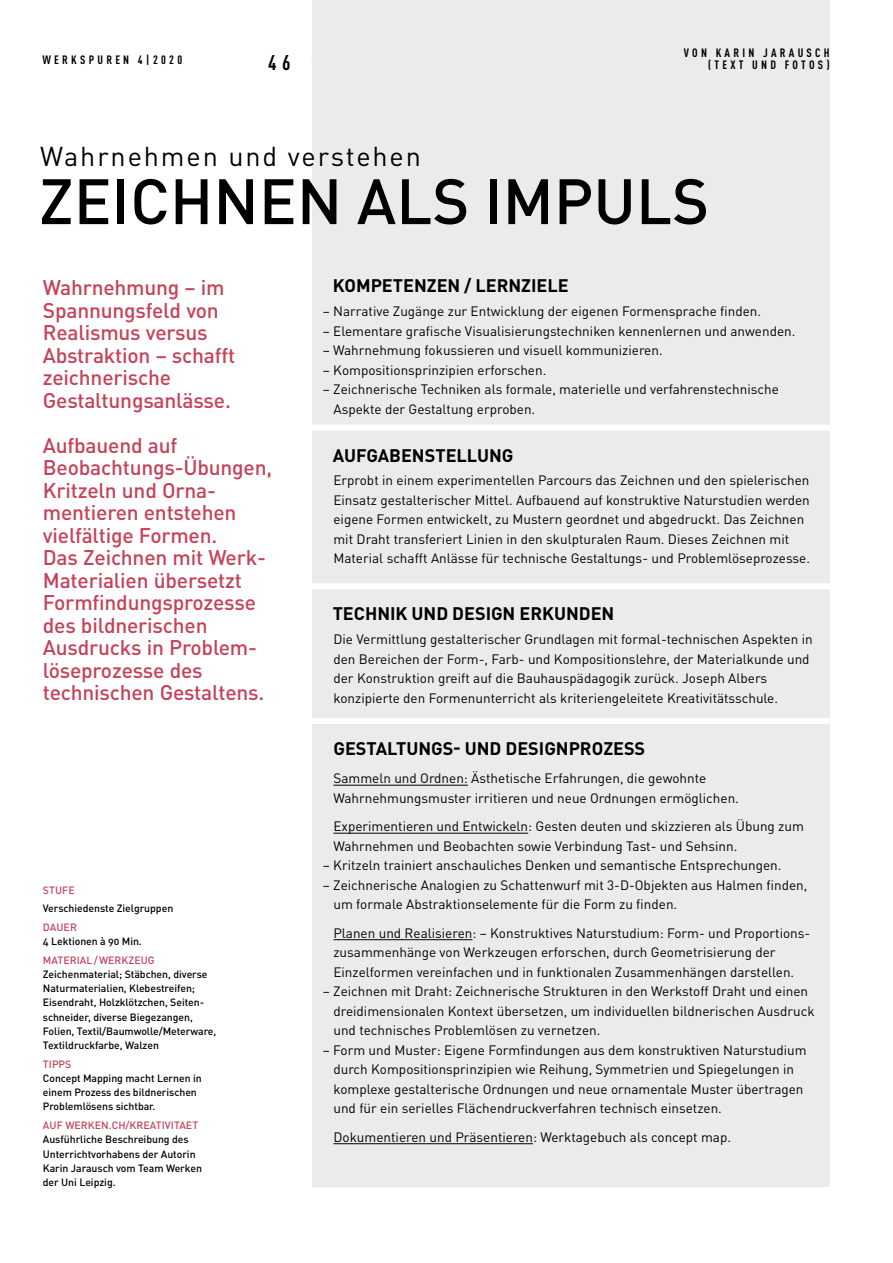
<style>
.page{position:relative;width:893px;height:1263px;background:#fff}
.page>*{position:absolute;margin:0;border:0;box-sizing:border-box;transform-origin:0 0}
.t1{font:500 63px "DIN Pro";color:#000}
.t2{font:27px "DIN Pro";letter-spacing:.07em;color:#000}
.t3{font:500 21px/22.5px "DIN Pro";letter-spacing:-.01em;color:#c54359}
.t4{font:700 18px "DIN Pro";color:#000}
.t5{font:13.5px/19.5px "DIN Pro";color:#000}
.t6{font:700 12px/12px "DIN Cond";letter-spacing:.27em;color:#000;text-align:right}
.t7{font:500 10.5px/14.2px "DIN Pro";letter-spacing:-.005em;color:#000}
.t8{font:500 10.5px "DIN Pro";letter-spacing:.005em;color:#c54359}
</style>
<div class="page">
<div style="left:312px;top:0;width:517px;height:313px;background:#ebebeb"></div>
<div style="left:312px;top:279px;width:517px;height:908px;background:#ebebeb"></div>
<div style="left:308px;top:425px;width:530px;height:6px;background:#fff"></div>
<div style="left:308px;top:583px;width:530px;height:6px;background:#fff"></div>
<div style="left:308px;top:718px;width:530px;height:6px;background:#fff"></div>
<hr style="left:333px;top:785px;width:135px;height:1px;background:#000">
<hr style="left:333px;top:833px;width:195px;height:1px;background:#000">
<hr style="left:333px;top:939px;width:139px;height:1px;background:#000">
<hr style="left:333px;top:1143px;width:200px;height:1px;background:#000">
<p class="t6" style="left:43px;top:53px;width:141px">WERKSPUREN 4|2020</p>
<p class="t6" style="left:684px;top:46px;width:147px">VON KARIN JARAUSCH (TEXT UND FOTOS)</p>
<h2 class="t2" style="left:40px;top:138px;width:382px">Wahrnehmen und verstehen</h2>
<h1 class="t1" style="left:39px;top:159px;width:672px">ZEICHNEN ALS IMPULS</h1>
<h3 class="t3" style="left:43px;top:275px;width:194px">Wahrnehmung – im<br>Spannungsfeld von<br>Realismus versus<br>Abstraktion – schafft zeichnerische<br>Gestaltungsanlässe.</h3>
<p class="t3" style="left:43px;top:433px;width:231px">Aufbauend auf<br>Beobachtungs-Übungen,<br>Kritzeln und Orna&shy;mentieren entstehen vielfältige Formen.<br>Das Zeichnen mit Werk-<br>Materialien übersetzt<br>Formfindungsprozesse des bildnerischen<br>Ausdrucks in Problem&shy;löseprozesse des technischen Gestaltens.</p>
<p class="t8" style="left:43px;top:883px;width:33px">STUFE</p>
<p class="t7" style="left:43px;top:901px;width:132px">Verschiedenste Zielgruppen</p>
<p class="t8" style="left:43px;top:920px;width:35px">DAUER</p>
<p class="t7" style="left:43px;top:934px;width:101px">4 Lektionen à 90 Min.</p>
<p class="t8" style="left:43px;top:953px;width:113px">MATERIAL/WERKZEUG</p>
<p class="t7" style="left:43px;top:967px;width:175px">Zeichenmaterial; Stäbchen, diverse Naturmaterialien, Klebestreifen; Eisendraht, Holzklötzchen, Seiten&shy;schneider, diverse Biegezangen, Folien, Textil/Baumwolle/Meterware, Textildruckfarbe, Walzen</p>
<p class="t8" style="left:43px;top:1057px;width:30px">TIPPS</p>
<p class="t7" style="left:43px;top:1071px;width:160px">Concept Mapping macht Lernen in einem Prozess des bildnerischen<br>Problemlösens sichtbar.</p>
<p class="t8" style="left:43px;top:1118px;width:157px">AUF WERKEN.CH/KREATIVITAET</p>
<p class="t7" style="left:43px;top:1132px;width:161px">Ausführliche Beschreibung des<br>Unterrichtvorhabens der Autorin<br>Karin Jarausch vom Team Werken der Uni Leipzig.</p>
<h3 class="t4" style="left:333px;top:274px;width:238px">KOMPETENZEN / LERNZIELE</h3>
<p class="t5" style="left:323px;top:301px;width:440px">– Narrative Zugänge zur Entwicklung der eigenen Formensprache finden.</p>
<p class="t5" style="left:323px;top:320px;width:474px">– Elementare grafische Visualisierungstechniken kennenlernen und anwenden.</p>
<p class="t5" style="left:323px;top:340px;width:341px">– Wahrnehmung fokussieren und visuell kommunizieren.</p>
<p class="t5" style="left:323px;top:359px;width:225px">– Kompositionsprinzipien erforschen.</p>
<p class="t5" style="left:333px;top:379px;width:447px;text-indent:-11px">– Zeichnerische Techniken als formale, materielle und verfahrenstechnische<br>Aspekte der Gestaltung erproben.</p>
<h3 class="t4" style="left:333px;top:443px;width:182px">AUFGABENSTELLUNG</h3>
<p class="t5" style="left:333px;top:470px;width:478px">Erprobt in einem experimentellen Parcours das Zeichnen und den spielerischen Einsatz gestalterischer Mittel. Aufbauend auf konstruktive Naturstudien werden eigene Formen entwickelt, zu Mustern geordnet und abgedruckt. Das Zeichnen mit Draht transferiert Linien in den skulpturalen Raum. Dieses Zeichnen mit Material schafft Anlässe für technische Gestaltungs- und Problemlöseprozesse.</p>
<h3 class="t4" style="left:333px;top:602px;width:283px">TECHNIK UND DESIGN ERKUNDEN</h3>
<p class="t5" style="left:333px;top:629px;width:481px">Die Vermittlung gestalterischer Grundlagen mit formal-technischen Aspekten in den Bereichen der Form-, Farb- und Kompositionslehre, der Materialkunde und der Konstruktion greift auf die Bauhauspädagogik zurück. Joseph Albers konzipierte den Formenunterricht als kriteriengeleitete Kreativitätsschule.</p>
<h3 class="t4" style="left:334px;top:736px;width:313px">GESTALTUNGS- UND DESIGNPROZESS</h3>
<p class="t5" style="left:333px;top:768px;width:407px">Sammeln und Ordnen: Ästhetische Erfahrungen, die gewohnte<br>Wahrnehmungsmuster irritieren und neue Ordnungen ermöglichen.</p>
<p class="t5" style="left:333px;top:816px;width:472px">Experimentieren und Entwickeln: Gesten deuten und skizzieren als Übung zum<br>Wahrnehmen und Beobachten sowie Verbindung Tast- und Sehsinn.</p>
<p class="t5" style="left:323px;top:855px;width:460px">– Kritzeln trainiert anschauliches Denken und semantische Entsprechungen.</p>
<p class="t5" style="left:333px;top:875px;width:475px;text-indent:-11px">– Zeichnerische Analogien zu Schattenwurf mit 3-D-Objekten aus Halmen finden, um formale Abstraktionselemente für die Form zu finden.</p>
<p class="t5" style="left:333px;top:923px;width:478px">Planen und Realisieren: – Konstruktives Naturstudium: Form- und Proportions&shy;zusammenhänge von Werkzeugen erforschen, durch Geometrisierung der<br>Einzelformen vereinfachen und in funktionalen Zusammenhängen darstellen.</p>
<p class="t5" style="left:333px;top:981px;width:483px;text-indent:-11px">– Zeichnen mit Draht: Zeichnerische Strukturen in den Werkstoff Draht und einen dreidimensionalen Kontext übersetzen, um individuellen bildnerischen Ausdruck und technisches Problemlösen zu vernetzen.</p>
<p class="t5" style="left:333px;top:1040px;width:475px;text-indent:-11px">– Form und Muster: Eigene Formfindungen aus dem konstruktiven Naturstudium durch Kompositionsprinzipien wie Reihung, Symmetrien und Spiegelungen in komplexe gestalterische Ordnungen und neue ornamentale Muster übertragen und für ein serielles Flächendruckverfahren technisch einsetzen.</p>
<p class="t5" style="left:333px;top:1126px;width:399px">Dokumentieren und Präsentieren: Werktagebuch als concept map.</p>
</div>
